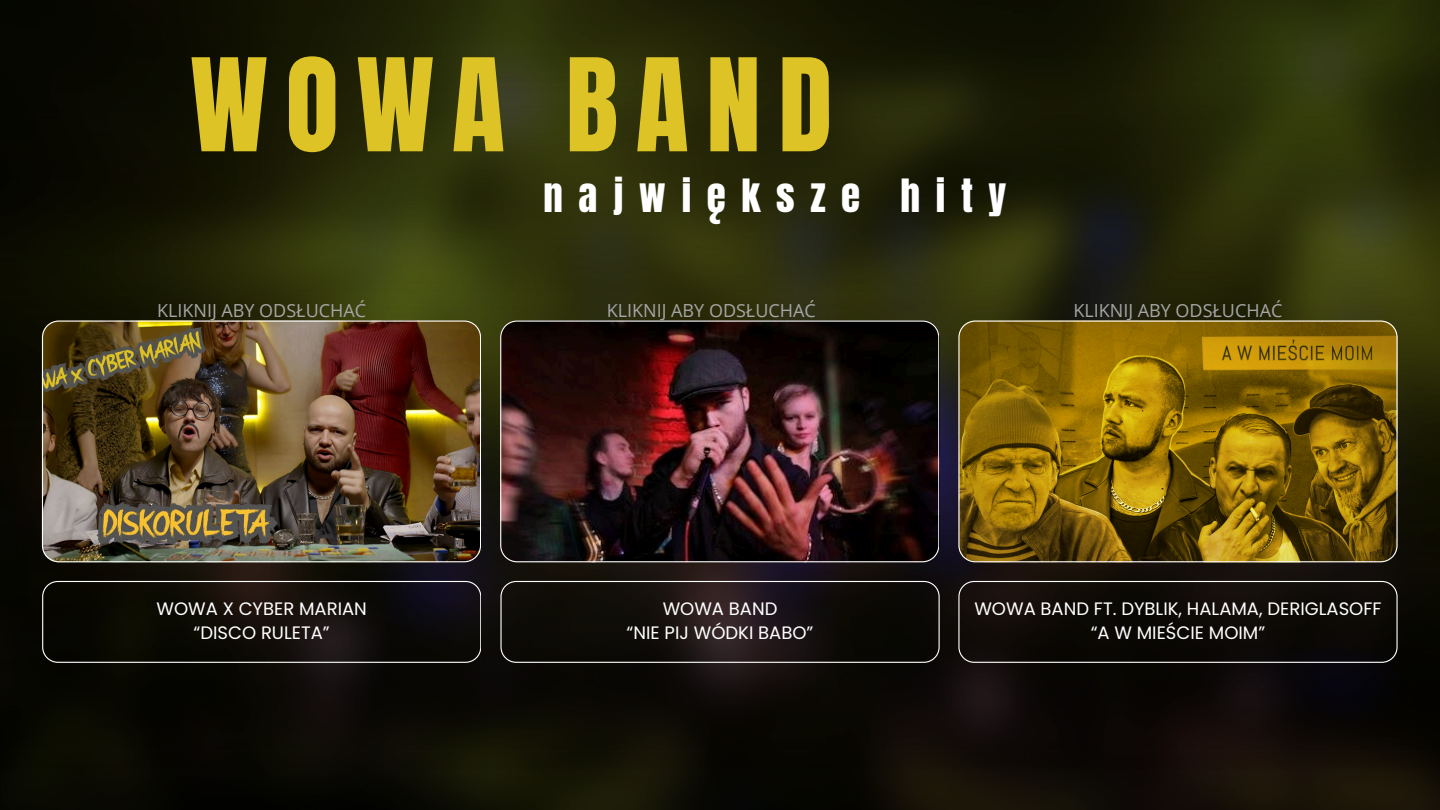
<style>
.page{position:relative;width:1440px;height:810px;background:#fff}
.page>*{position:absolute;margin:0;border:0;box-sizing:border-box;transform-origin:0 0}
.t1{font:109.5px "Anton";letter-spacing:.16em;color:#ddc325}
.t2{font:39px "Anton";letter-spacing:.4em;color:#fff}
.t3{font:18px "Poppins";color:#fff}
.t4{font:18px "Open Sans";color:#a6a6a6}
</style>
<div class="page">
<img style="left:0;top:1px;width:1440px;height:809px">
<img style="left:42px;top:321px;width:439px;height:241px">
<img style="left:500px;top:321px;width:439px;height:241px">
<svg style="left:958px;top:321px;width:439px;height:241px;background:#856508"></svg>
<svg style="left:42px;top:581px;width:439px;height:82px;background:#161310"></svg>
<svg style="left:500px;top:581px;width:439px;height:82px;background:#1b1615"></svg>
<svg style="left:958px;top:581px;width:439px;height:82px;background:#15110e"></svg>
<p class="t1" style="left:190px;top:27px;width:644px">WOWA BAND</p>
<p class="t2" style="left:544px;top:167px;width:465px">największe hity</p>
<p class="t4" style="left:157px;top:297px;width:211px">KLIKNIJ ABY ODSŁUCHAĆ</p>
<p class="t4" style="left:607px;top:297px;width:211px">KLIKNIJ ABY ODSŁUCHAĆ</p>
<p class="t4" style="left:1073px;top:297px;width:211px">KLIKNIJ ABY ODSŁUCHAĆ</p>
<h1 class="t3" style="left:157px;top:596px;width:212px">WOWA X CYBER MARIAN</h1>
<h2 class="t3" style="left:194px;top:621px;width:138px">“DISCO RULETA”</h2>
<p class="t3" style="left:663px;top:596px;width:116px">WOWA BAND</p>
<p class="t3" style="left:627px;top:621px;width:188px">“NIE PIJ WÓDKI BABO”</p>
<p class="t3" style="left:974px;top:596px;width:409px">WOWA BAND FT. DYBLIK, HALAMA, DERIGLASOFF</p>
<p class="t3" style="left:1091px;top:621px;width:176px">“A W MIEŚCIE MOIM”</p>
</div>
